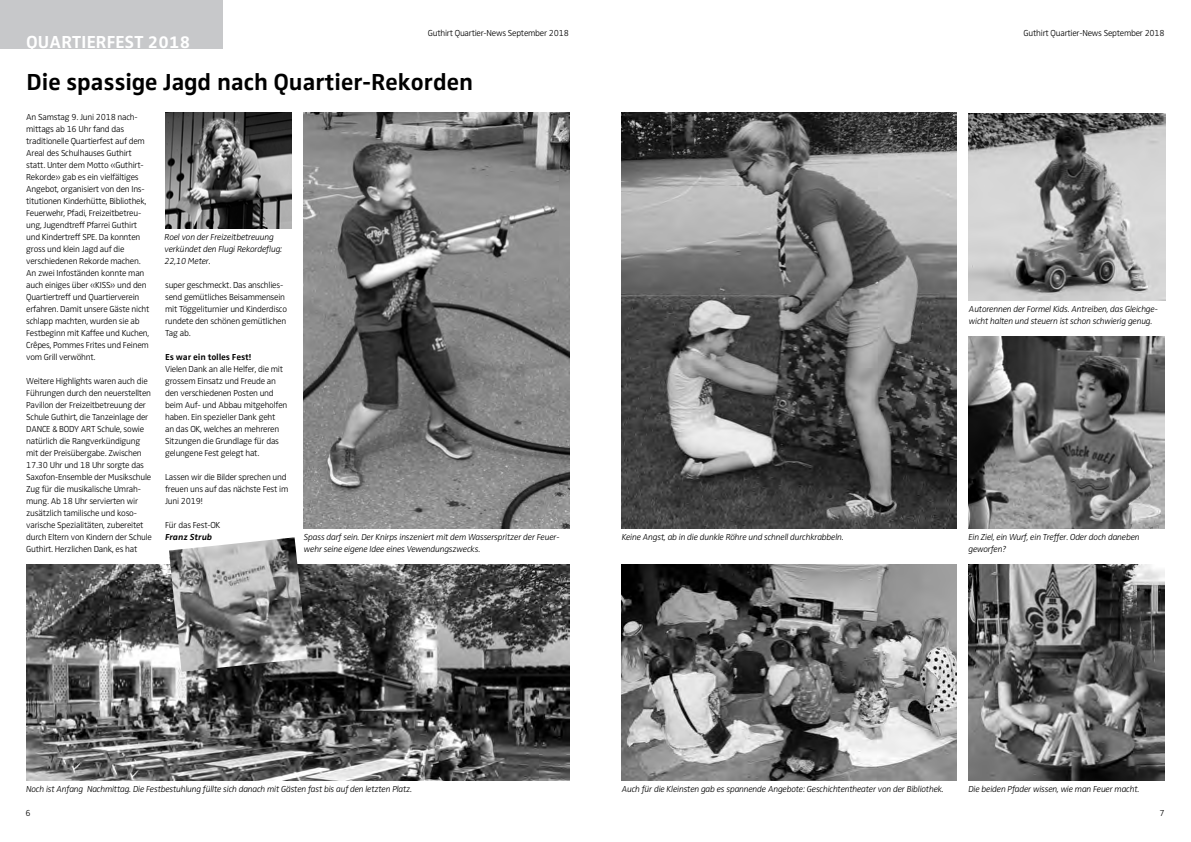
<style>
.page{position:relative;width:1191px;height:842px;background:#fff}
.page>*{position:absolute;margin:0;border:0;box-sizing:border-box;transform-origin:0 0}
.t1{font:700 24px "Zwo Corr";letter-spacing:-.025em;color:#000}
.t2{font:700 18px "Zwo Corr";letter-spacing:-.025em;color:#fff}
.t3{font:300 9px/12px "Zwo";letter-spacing:-.025em;color:#000}
.t4{font:italic 300 9px/12px "Zwo";letter-spacing:-.025em;color:#000}
.t5{font:700 9px "Zwo Corr";letter-spacing:-.025em;color:#000}
.t6{font:italic 700 9px "Zwo Corr";letter-spacing:-.025em;color:#000}
</style>
<div class="page">
<div style="left:0;top:0;width:222px;height:48px;background:#c7c8ca"></div>
<img style="left:165px;top:112px;width:126px;height:116px">
<img style="left:26px;top:564px;width:543px;height:216px">
<img style="left:969px;top:564px;width:195px;height:216px">
<img style="left:621px;top:564px;width:335px;height:216px">
<img style="left:969px;top:113px;width:196px;height:187px">
<img style="left:621px;top:113px;width:335px;height:415px">
<img style="left:968px;top:336px;width:196px;height:192px">
<img style="left:304px;top:112px;width:265px;height:416px">
<img style="left:169px;top:537px;width:138px;height:135px">
<p class="t3" style="left:428px;top:27px;width:143px">Guthirt Quartier-News September 2018</p>
<h2 class="t2" style="left:26px;top:31px;width:22px">Quartierfest</h2>
<h2 class="t2" style="left:147px;top:31px;width:45px">2018</h2>
<h1 class="t1" style="left:26px;top:68px;width:449px">Die spassige Jagd nach Quartier-Rekorden</h1>
<p class="t3" style="left:26px;top:111px;width:125px">An Samstag 9. Juni 2018 nach&shy;mittags ab 16 Uhr fand das traditionelle Quartierfest auf dem<br>Areal des Schulhauses Guthirt statt. Unter dem Motto «Guthirt-<br>Rekorde» gab es ein vielfältiges<br>Angebot, organisiert von den Ins&shy;titutionen Kinderhütte, Bibliothek,<br>Feuerwehr, Pfadi, Freizeitbetreu&shy;ung, Jugendtreff Pfarrei Guthirt und Kindertreff SPE. Da konnten gross und klein Jagd auf die verschiedenen Rekorde machen.<br>An zwei Infoständen konnte man auch einiges über «KISS» und den<br>Quartiertreff und Quartierverein erfahren. Damit unsere Gäste nicht schlapp machten, wurden sie ab<br>Festbeginn mit Kaffee und Kuchen,<br>Crêpes, Pommes Frites und Feinem vom Grill verwöhnt.</p>
<p class="t3" style="left:26px;top:375px;width:127px">Weitere Highlights waren auch die Führungen durch den neuerstellten Pavillon der Freizeitbetreuung der Schule Guthirt, die Tanzeinlage der DANCE &amp; BODY ART Schule, sowie natürlich die Rangverkündigung mit der Preisübergabe. Zwischen 17.30 Uhr und 18 Uhr sorgte das Saxofon-Ensemble der Musikschule Zug für die musikalische Umrah&shy;mung. Ab 18 Uhr servierten wir zusätzlich tamilische und koso&shy;varische Spezialitäten, zubereitet durch Eltern von Kindern der Schule Guthirt. Herzlichen Dank, es hat</p>
<p class="t4" style="left:165px;top:231px;width:119px">Roel von der Freizeitbetreuung verkündet den Flugi Rekordeflug:<br>22,10 Meter.</p>
<p class="t3" style="left:165px;top:279px;width:123px">super geschmeckt. Das anschlies&shy;send gemütliches Beisammensein mit Töggeliturnier und Kinderdisco rundete den schönen gemütlichen<br>Tag ab.</p>
<p class="t5" style="left:165px;top:352px;width:88px">Es war ein tolles Fest!</p>
<p class="t3" style="left:165px;top:363px;width:124px">Vielen Dank an alle Helfer, die mit grossem Einsatz und Freude an den verschiedenen Posten und beim Auf- und Abbau mitgeholfen haben. Ein spezieller Dank geht<br>an das OK, welches an mehreren<br>Sitzungen die Grundlage für das gelungene Fest gelegt hat.</p>
<p class="t3" style="left:165px;top:471px;width:125px">Lassen wir die Bilder sprechen und freuen uns auf das nächste Fest im<br>Juni 2019!</p>
<p class="t3" style="left:165px;top:519px;width:57px">Für das Fest-OK</p>
<p class="t6" style="left:165px;top:531px;width:49px">Franz Strub</p>
<p class="t4" style="left:304px;top:531px;width:257px">Spass darf sein. Der Knirps inszeniert mit dem Wasserspritzer der Feuer&shy;wehr seine eigene Idee eines Vewendungszwecks.</p>
<p class="t4" style="left:621px;top:531px;width:224px">Keine Angst, ab in die dunkle Röhre und schnell durchkrabbeln.</p>
<p class="t3" style="left:1023px;top:27px;width:143px">Guthirt Quartier-News September 2018</p>
<p class="t4" style="left:969px;top:303px;width:190px">Autorennen der Formel Kids. Antreiben, das Gleichge&shy;wicht halten und steuern ist schon schwierig genug.</p>
<p class="t4" style="left:968px;top:531px;width:173px">Ein Ziel, ein Wurf, ein Treffer. Oder doch daneben geworfen?</p>
<p class="t4" style="left:26px;top:783px;width:387px">Noch ist Anfang Nachmittag. Die Festbestuhlung füllte sich danach mit Gästen fast bis auf den letzten Platz.</p>
<p class="t3" style="left:25px;top:807px;width:7px">6</p>
<p class="t4" style="left:621px;top:783px;width:324px">Auch für die Kleinsten gab es spannende Angebote: Geschichtentheater von der Bibliothek.</p>
<p class="t4" style="left:968px;top:783px;width:172px">Die beiden Pfader wissen, wie man Feuer macht.</p>
<p class="t3" style="left:1159px;top:807px;width:7px">7</p>
</div>
